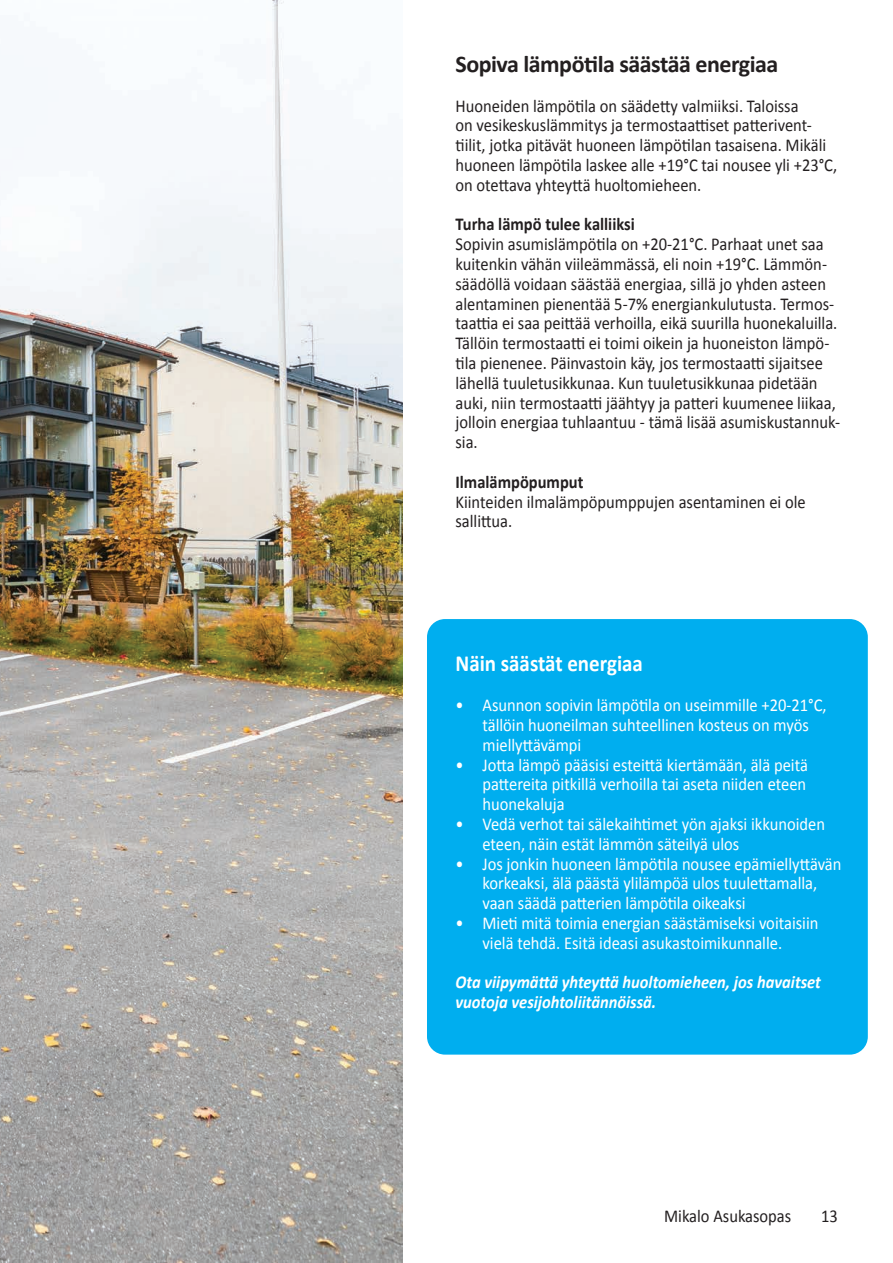
<style>
.page{position:relative;width:893px;height:1263px;background:#fff}
.page>*{position:absolute;margin:0;border:0;box-sizing:border-box;transform-origin:0 0}
.t1{font:700 24px "Calibri";letter-spacing:-.02em;color:#231f20}
.t2{font:700 23.1px "Calibri";color:#fff;scale:.91 1}
.t3{font:18.15px/19.8px "Calibri";color:#231f20;scale:.91 1}
.t4{font:18.15px/19.8px "Calibri";color:#fff;scale:.91 1}
.t5{font:italic 700 18.15px/19.8px "Calibri";color:#fff;scale:.91 1}
.t6{font:700 18.15px "Calibri";color:#231f20;scale:.91 1}
</style>
<div class="page">
<img style="left:0;top:0;width:403px;height:1263px">
<div style="left:427px;top:619px;width:441px;height:435px;background:#00aeef;border-radius:18px"></div>
<h1 class="t1" style="left:455px;top:49px;width:324px">Sopiva lämpötila säästää energiaa</h1>
<p class="t3" style="left:455px;top:96px;width:421px">Huoneiden lämpötila on säädetty valmiiksi. Taloissa<br>on vesikeskuslämmitys ja termostaattiset patterivent&shy;tiilit, jotka pitävät huoneen lämpötilan tasaisena. Mikäli huoneen lämpötila laskee alle +19°C tai nousee yli +23°C, on otettava yhteyttä huoltomieheen.</p>
<p class="t6" style="left:455px;top:213px;width:199px">Turha lämpö tulee kalliiksi</p>
<p class="t3" style="left:455px;top:234px;width:424px">Sopivin asumislämpötila on +20-21°C. Parhaat unet saa kuitenkin vähän viileämmässä, eli noin +19°C. Lämmön&shy;säädöllä voidaan säästää energiaa, sillä jo yhden asteen alentaminen pienentää 5-7% energiankulutusta. Termos&shy;taattia ei saa peittää verhoilla, eikä suurilla huonekaluilla.<br>Tällöin termostaatti ei toimi oikein ja huoneiston lämpö&shy;tila pienenee. Päinvastoin käy, jos termostaatti sijaitsee lähellä tuuletusikkunaa. Kun tuuletusikkunaa pidetään auki, niin termostaatti jäähtyy ja patteri kuumenee liikaa, jolloin energiaa tuhlaantuu - tämä lisää asumiskustannuk&shy;sia.</p>
<p class="t6" style="left:455px;top:470px;width:142px">Ilmalämpöpumput</p>
<p class="t3" style="left:455px;top:492px;width:386px">Kiinteiden ilmalämpöpumppujen asentaminen ei ole sallittua.</p>
<p class="t2" style="left:455px;top:649px;width:207px">Näin säästät energiaa</p>
<p class="t4" style="left:482px;top:695px;width:380px;text-indent:-27px">• Asunnon sopivin lämpötila on useimmille +20-21°C, tällöin huoneilman suhteellinen kosteus on myös miellyttävämpi</p>
<p class="t4" style="left:482px;top:755px;width:359px;text-align:justify;text-indent:-27px">• Jotta lämpö pääsisi esteittä kiertämään, älä peitä pattereita pitkillä verhoilla tai aseta niiden eteen huonekaluja</p>
<p class="t4" style="left:482px;top:814px;width:378px;text-indent:-27px">• Vedä verhot tai sälekaihtimet yön ajaksi ikkunoiden eteen, näin estät lämmön säteilyä ulos</p>
<p class="t4" style="left:482px;top:854px;width:396px;text-indent:-27px">• Jos jonkin huoneen lämpötila nousee epämiellyttävän korkeaksi, älä päästä ylilämpöä ulos tuulettamalla, vaan säädä patterien lämpötila oikeaksi</p>
<p class="t4" style="left:455px;top:913px;width:400px;text-align:center">• Mieti mitä toimia energian säästämiseksi voitaisiin vielä tehdä. Esitä ideasi asukastoimikunnalle.</p>
<p class="t5" style="left:455px;top:972px;width:403px">Ota viipymättä yhteyttä huoltomieheen, jos havaitset vuotoja vesijohtoliitännöissä.</p>
<p class="t3" style="left:664px;top:1206px;width:141px">Mikalo Asukasopas</p>
<p class="t3" style="left:821px;top:1206px;width:20px">13</p>
</div>
